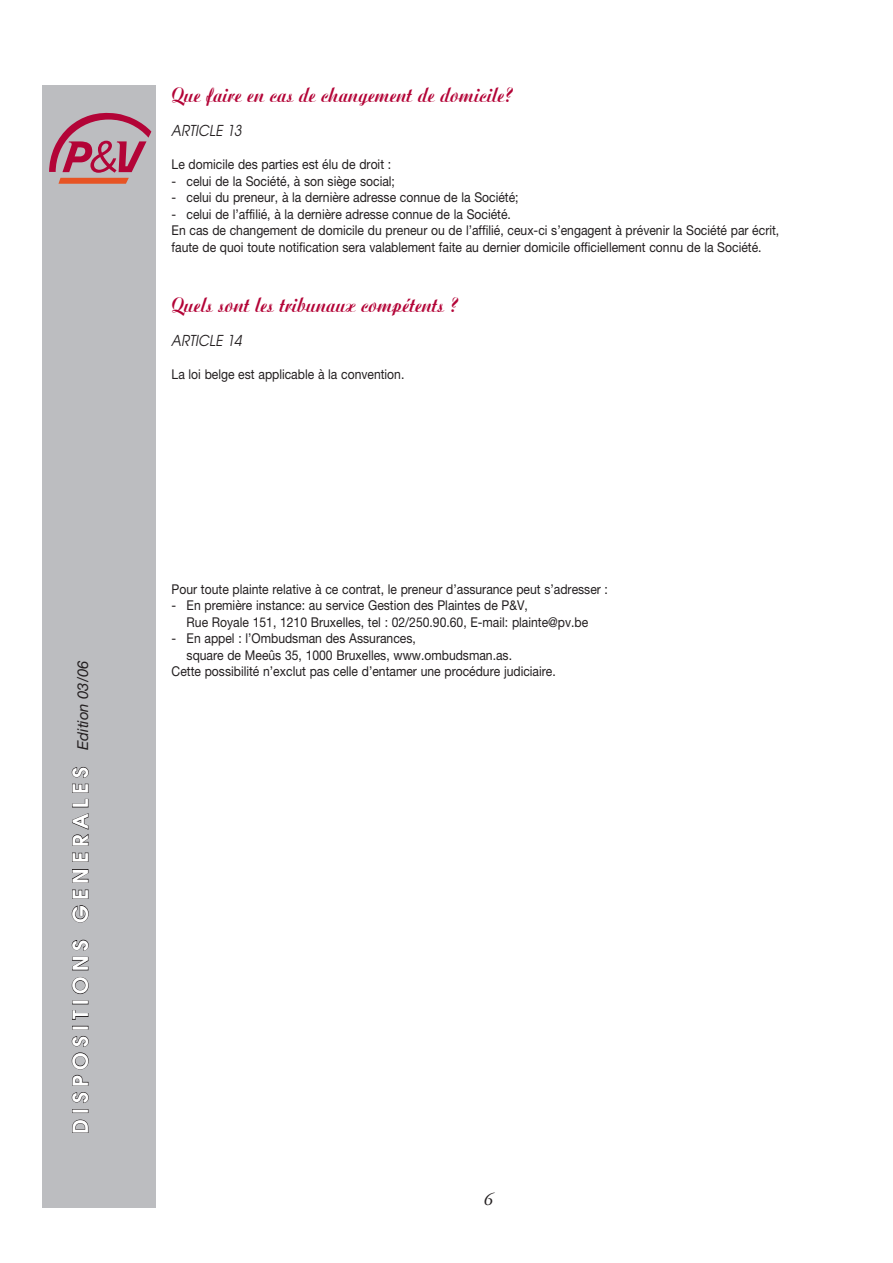
<style>
.page{position:relative;width:893px;height:1263px;background:#fff}
.page>*{position:absolute;margin:0;border:0;box-sizing:border-box;transform-origin:0 0}
.t1{font:22.5px "Aritus D Bold";color:#b30437;scale:.9 1}
.t2{font:700 21px "Te X Gyre Adventor";letter-spacing:.25em;color:#fff}
.t3{font:italic 18px "Adobe Garamond Pro";color:#231f20}
.t4{font:italic 15px "Te X Gyre Adventor";color:#231f20;scale:.9 1}
.t5{font:13.5px/16.5px "Helvetica Neue LT Std";color:#231f20;scale:.9 1}
.s1{font-family:"Helvetica Neue LT Std";font-weight:400;font-style:italic;font-size:15px;color:#231f20}
</style>
<div class="page">
<div style="left:43px;top:85px;width:113px;height:1123px;background:#bcbdc0"></div>
<svg style="left:72px;top:1119px;width:17px;height:14px"></svg>
<div style="left:72px;top:1109px;width:16px;height:4px;border:1px solid #231f20"></div>
<svg style="left:71px;top:1092px;width:18px;height:11px"></svg>
<svg style="left:71px;top:1036px;width:18px;height:50px"></svg>
<div style="left:72px;top:1026px;width:16px;height:3px;border:1px solid #231f20"></div>
<svg style="left:72px;top:1010px;width:17px;height:10px"></svg>
<svg style="left:71px;top:977px;width:18px;height:17px"></svg>
<svg style="left:71px;top:939px;width:18px;height:32px"></svg>
<svg style="left:71px;top:905px;width:18px;height:18px"></svg>
<svg style="left:72px;top:889px;width:17px;height:10px"></svg>
<svg style="left:72px;top:869px;width:17px;height:14px"></svg>
<svg style="left:72px;top:852px;width:17px;height:10px"></svg>
<svg style="left:72px;top:799px;width:17px;height:47px"></svg>
<svg style="left:71px;top:767px;width:18px;height:26px"></svg>
<svg style="left:49px;top:113px;width:102px;height:71px"></svg>
<h2 class="t2" style="left:62px;top:1134px;width:475px;rotate:-90deg">DISPOSITIONS GENERALES <span class="s1">Edition 03/06</span></h2>
<h1 class="t1" style="left:172px;top:81px;width:380px">Que faire en cas de changement de domicile?</h1>
<p class="t4" style="left:172px;top:119px;width:80px">ARTICLE 13</p>
<p class="t5" style="left:172px;top:156px;width:246px">Le domicile des parties est élu de droit :</p>
<p class="t5" style="left:172px;top:173px;width:250px">- celui de la Société, à son siège social;</p>
<p class="t5" style="left:172px;top:189px;width:387px">- celui du preneur, à la dernière adresse connue de la Société;</p>
<p class="t5" style="left:172px;top:206px;width:677px">- celui de l’affilié, à la dernière adresse connue de la Société.<br>En cas de changement de domicile du preneur ou de l’affilié, ceux-ci s’engagent à prévenir la Société par écrit, faute de quoi toute notification sera valablement faite au dernier domicile officiellement connu de la Société.</p>
<h1 class="t1" style="left:172px;top:291px;width:319px">Quels sont les tribunaux compétents ?</h1>
<p class="t4" style="left:172px;top:329px;width:80px">ARTICLE 14</p>
<p class="t5" style="left:172px;top:366px;width:260px">La loi belge est applicable à la convention.</p>
<p class="t5" style="left:172px;top:581px;width:486px">Pour toute plainte relative à ce contrat, le preneur d’assurance peut s’adresser :</p>
<p class="t5" style="left:187px;top:597px;width:448px;text-indent:-15px">- En première instance: au service Gestion des Plaintes de P&amp;V,<br>Rue Royale 151, 1210 Bruxelles, tel : 02/250.90.60, E-mail: plainte@pv.be</p>
<p class="t5" style="left:172px;top:630px;width:273px">- En appel : l’Ombudsman des Assurances,</p>
<p class="t5" style="left:187px;top:647px;width:363px">square de Meeûs 35, 1000 Bruxelles, www.ombudsman.as.</p>
<p class="t5" style="left:172px;top:663px;width:428px">Cette possibilité n’exclut pas celle d’entamer une procédure judiciaire.</p>
<h3 class="t3" style="left:483px;top:1189px;width:10px">6</h3>
</div>
